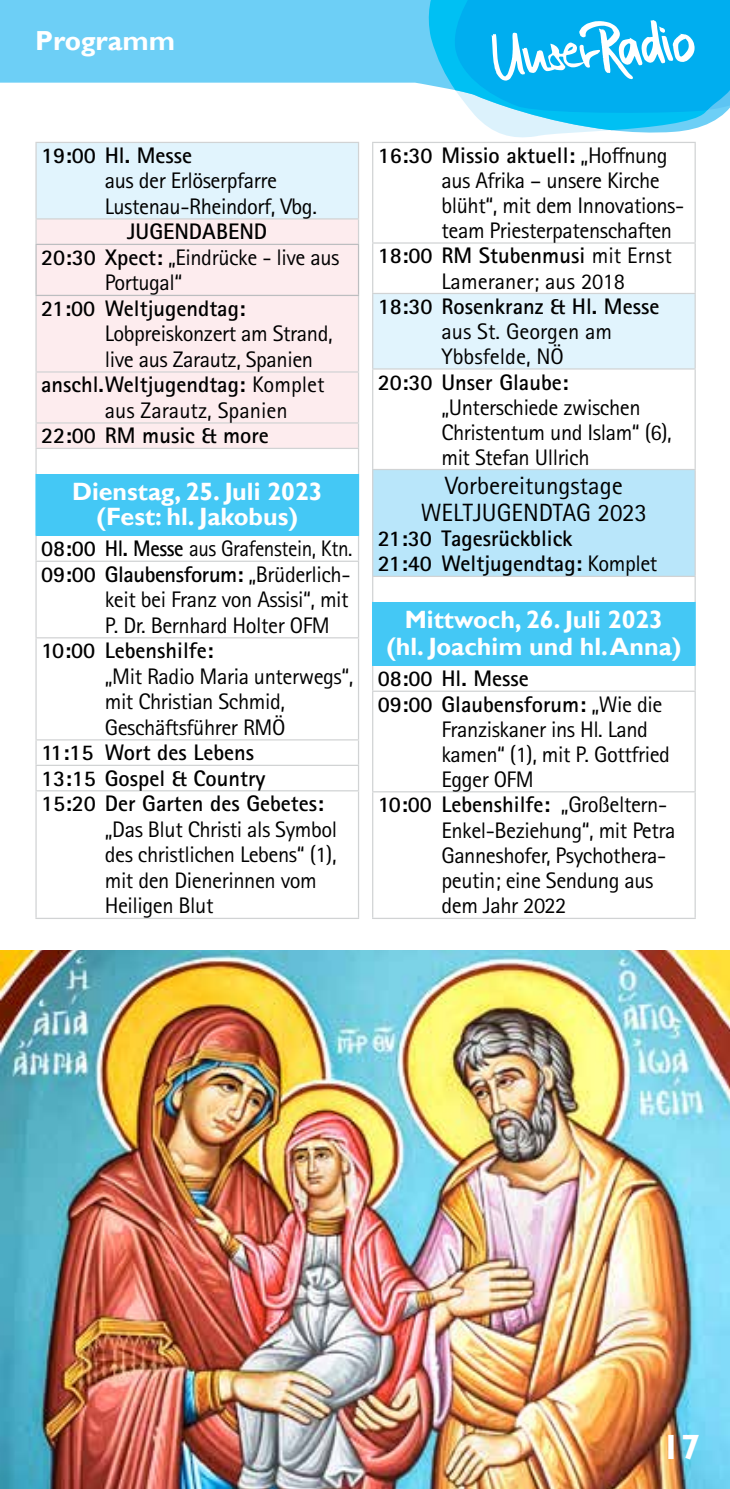
<style>
.page{position:relative;width:730px;height:1489px;background:#fff}
.page>*{position:absolute;margin:0;border:0;box-sizing:border-box;transform-origin:0 0}
.t1{font:700 35px "Gill Sans";color:#fff}
.t2{font:700 27.5px "Gill Sans";color:#fff}
.t3{font:700 25px/25.5px "Gill Sans";color:#fff;text-align:center}
.t4{font:25px/27.5px "Rotis Sans Serif Std";color:#000;text-align:center}
.t5{font:22.5px/25.5px "Rotis Sans Serif Pro";letter-spacing:-.02em;color:#000}
.t6{font:700 22.5px/25.5px "Rotis Sans Serif Std";color:#000}
.t7{font:22.5px/25px "Rotis Sans Serif Std";color:#000}
.t8{font:700 22.5px/25.5px "Rotis Sans Serif Std";letter-spacing:-.02em;color:#000}
.t9{font:22.5px/25.5px "Rotis Sans Serif Std";letter-spacing:-.02em;color:#000}
.s1{font-family:"Rotis Sans Serif Std";font-weight:700}
.s2{font-weight:700}
.s3{font-weight:400}
.s4{font-family:"Rotis Sans Serif Pro";font-weight:400}
</style>
<div class="page">
<img style="left:0;top:950px;width:730px;height:538px">
<div style="left:0;top:0;width:426px;height:85px;background:#6dcff6"></div>
<svg style="left:426px;top:0;width:304px;height:138px"></svg>
<div style="left:36px;top:142px;width:322px;height:77px;background:#e1f4fd"></div>
<div style="left:37px;top:219px;width:321px;height:229px;background:#fdecee"></div>
<div style="left:36px;top:474px;width:322px;height:62px;background:#44c8f5"></div>
<svg style="left:37px;top:638px;width:321px;height:1px"></svg>
<hr style="left:35px;top:142px;width:324px;height:1px;background:#d1d3d4">
<hr style="left:35px;top:218px;width:324px;height:1px;background:#d1d3d4">
<hr style="left:35px;top:371px;width:324px;height:1px;background:#d1d3d4">
<hr style="left:35px;top:422px;width:324px;height:1px;background:#d1d3d4">
<hr style="left:35px;top:448px;width:324px;height:1px;background:#d1d3d4">
<hr style="left:35px;top:560px;width:324px;height:2px;background:#d1d3d4">
<hr style="left:35px;top:637px;width:324px;height:1px;background:#d1d3d4">
<hr style="left:35px;top:739px;width:324px;height:1px;background:#d1d3d4">
<hr style="left:35px;top:764px;width:324px;height:2px;background:#d1d3d4">
<hr style="left:35px;top:790px;width:324px;height:1px;background:#d1d3d4">
<hr style="left:35px;top:917px;width:324px;height:2px;background:#d1d3d4">
<hr style="left:35px;top:143px;width:2px;height:75px;background:#d1d3d4">
<hr style="left:358px;top:143px;width:1px;height:75px;background:#d1d3d4">
<hr style="left:35px;top:219px;width:2px;height:25px;background:#d1d3d4">
<svg style="left:358px;top:219px;width:1px;height:25px"></svg>
<hr style="left:35px;top:296px;width:2px;height:75px;background:#d1d3d4">
<hr style="left:358px;top:296px;width:1px;height:75px;background:#d1d3d4">
<hr style="left:35px;top:372px;width:2px;height:50px;background:#d1d3d4">
<hr style="left:358px;top:372px;width:1px;height:50px;background:#d1d3d4">
<hr style="left:35px;top:423px;width:2px;height:25px;background:#d1d3d4">
<hr style="left:35px;top:449px;width:2px;height:25px;background:#d1d3d4">
<svg style="left:358px;top:423px;width:1px;height:51px"></svg>
<hr style="left:35px;top:536px;width:2px;height:24px;background:#d1d3d4">
<svg style="left:358px;top:536px;width:1px;height:24px"></svg>
<hr style="left:35px;top:562px;width:2px;height:75px;background:#d1d3d4">
<hr style="left:358px;top:562px;width:1px;height:75px;background:#d1d3d4">
<hr style="left:35px;top:638px;width:2px;height:101px;background:#d1d3d4">
<hr style="left:358px;top:638px;width:1px;height:101px;background:#d1d3d4">
<hr style="left:35px;top:740px;width:2px;height:24px;background:#d1d3d4">
<hr style="left:35px;top:766px;width:2px;height:24px;background:#d1d3d4">
<svg style="left:358px;top:740px;width:1px;height:50px"></svg>
<hr style="left:35px;top:791px;width:2px;height:126px;background:#d1d3d4">
<hr style="left:358px;top:791px;width:1px;height:126px;background:#d1d3d4">
<hr style="left:35px;top:474px;width:2px;height:62px;background:#44c8f5">
<hr style="left:358px;top:474px;width:1px;height:62px;background:#44c8f5">
<hr style="left:35px;top:244px;width:324px;height:1px;background:#bcbec0">
<hr style="left:35px;top:245px;width:2px;height:50px;background:#bcbec0">
<hr style="left:358px;top:245px;width:1px;height:50px;background:#bcbec0">
<hr style="left:35px;top:295px;width:324px;height:1px;background:#bcbec0">
<svg style="left:373px;top:143px;width:321px;height:774px"></svg>
<div style="left:373px;top:293px;width:322px;height:76px;background:#e1f4fd"></div>
<div style="left:373px;top:469px;width:322px;height:107px;background:#b9e6fa"></div>
<div style="left:373px;top:602px;width:322px;height:63px;background:#44c8f5"></div>
<hr style="left:372px;top:142px;width:324px;height:1px;background:#d1d3d4">
<hr style="left:372px;top:242px;width:324px;height:1px;background:#d1d3d4">
<hr style="left:372px;top:293px;width:324px;height:1px;background:#d1d3d4">
<hr style="left:372px;top:368px;width:324px;height:1px;background:#d1d3d4">
<hr style="left:372px;top:690px;width:324px;height:1px;background:#d1d3d4">
<hr style="left:372px;top:791px;width:324px;height:1px;background:#d1d3d4">
<hr style="left:372px;top:917px;width:324px;height:2px;background:#d1d3d4">
<hr style="left:372px;top:143px;width:1px;height:99px;background:#d1d3d4">
<hr style="left:694px;top:143px;width:2px;height:99px;background:#d1d3d4">
<hr style="left:372px;top:243px;width:1px;height:50px;background:#d1d3d4">
<hr style="left:694px;top:243px;width:2px;height:50px;background:#d1d3d4">
<hr style="left:372px;top:294px;width:1px;height:74px;background:#d1d3d4">
<hr style="left:694px;top:294px;width:2px;height:74px;background:#d1d3d4">
<hr style="left:372px;top:369px;width:1px;height:100px;background:#d1d3d4">
<hr style="left:694px;top:369px;width:2px;height:100px;background:#d1d3d4">
<svg style="left:372px;top:577px;width:1px;height:25px"></svg>
<hr style="left:694px;top:577px;width:2px;height:25px;background:#d1d3d4">
<svg style="left:372px;top:665px;width:1px;height:25px"></svg>
<hr style="left:694px;top:665px;width:2px;height:25px;background:#d1d3d4">
<hr style="left:372px;top:691px;width:1px;height:100px;background:#d1d3d4">
<hr style="left:694px;top:691px;width:2px;height:100px;background:#d1d3d4">
<hr style="left:372px;top:792px;width:1px;height:125px;background:#d1d3d4">
<hr style="left:694px;top:792px;width:2px;height:125px;background:#d1d3d4">
<hr style="left:372px;top:602px;width:1px;height:63px;background:#44c8f5">
<hr style="left:694px;top:602px;width:2px;height:63px;background:#44c8f5">
<hr style="left:372px;top:469px;width:324px;height:1px;background:#d1d3d4">
<hr style="left:372px;top:470px;width:1px;height:105px;background:#d1d3d4">
<hr style="left:694px;top:470px;width:2px;height:105px;background:#d1d3d4">
<hr style="left:372px;top:575px;width:324px;height:2px;background:#d1d3d4">
<p class="t2" style="left:35px;top:25px;width:142px">Programm</p>
<p class="t6" style="left:41px;top:142px;width:153px">19:00 Hl. Messe</p>
<p class="t9" style="left:105px;top:168px;width:214px">aus der Erlöserpfarre<br>Lustenau-Rheindorf, Vbg.</p>
<p class="t6" style="left:127px;top:218px;width:141px">JUGENDABEND</p>
<p class="t5" style="left:105px;top:245px;width:236px;text-indent:-64px"><span class="s1">20:30 Xpect:</span> „Eindrücke - live aus<br>Portugal“</p>
<p class="t6" style="left:41px;top:295px;width:206px">21:00 Weltjugendtag:</p>
<p class="t5" style="left:105px;top:321px;width:229px">Lobpreiskonzert am Strand, live aus Zarautz, Spanien</p>
<p class="t7" style="left:105px;top:372px;width:221px;text-indent:-64px"><span class="s2">anschl.Weltjugendtag:</span> Komplet aus Zarautz, Spanien</p>
<p class="t6" style="left:41px;top:422px;width:229px">22:00 RM music &amp; more</p>
<p class="t3" style="left:72px;top:479px;width:252px">Dienstag, 25. Juli 2023 (Fest: hl. Jakobus)</p>
<p class="t8" style="left:41px;top:535px;width:313px">08:00 Hl. Messe <span class="s3">aus Grafenstein, Ktn.<br></span>09:00 Glaubensforum: <span class="s4">„Brüderlich-</span></p>
<p class="t5" style="left:105px;top:587px;width:245px">keit bei Franz von Assisi“, mit<br>P. Dr. Bernhard Holter OFM</p>
<p class="t6" style="left:41px;top:637px;width:174px">10:00 Lebenshilfe:</p>
<p class="t5" style="left:105px;top:663px;width:250px">„Mit Radio Maria unterwegs“, mit Christian Schmid,<br>Geschäftsführer RMÖ</p>
<p class="t6" style="left:41px;top:739px;width:284px">11:15 Wort des Lebens<br>13:15 Gospel &amp; Country<br>15:20 Der Garten des Gebetes:</p>
<p class="t5" style="left:105px;top:816px;width:234px">„Das Blut Christi als Symbol des christlichen Lebens“ (1), mit den Dienerinnen vom<br>Heiligen Blut</p>
<p class="t6" style="left:378px;top:142px;width:292px">16:30 Missio aktuell: <span class="s4">„Hoffnung</span></p>
<p class="t5" style="left:441px;top:168px;width:244px">aus Afrika – unsere Kirche blüht“, mit dem Innovations&shy;team Priesterpatenschaften</p>
<p class="t7" style="left:441px;top:243px;width:232px;text-indent:-64px"><span class="s2">18:00 RM Stubenmusi</span> mit Ernst<br>Lameraner; aus 2018</p>
<p class="t6" style="left:378px;top:293px;width:283px">18:30 Rosenkranz &amp; Hl. Messe</p>
<p class="t7" style="left:441px;top:319px;width:172px">aus St. Georgen am<br>Ybbsfelde, NÖ</p>
<p class="t6" style="left:378px;top:369px;width:192px">20:30 Unser Glaube:</p>
<p class="t5" style="left:441px;top:394px;width:232px">„Unterschiede zwischen<br>Christentum und Islam“ (6), mit Stefan Ullrich</p>
<p class="t4" style="left:421px;top:471px;width:228px">Vorbereitungstage<br>WELTJUGENDTAG 2023</p>
<p class="t6" style="left:378px;top:526px;width:281px">21:30 Tagesrückblick<br>21:40 Weltjugendtag: <span class="s4">Komplet</span></p>
<p class="t3" style="left:386px;top:606px;width:297px;line-height:27.5px">Mittwoch, 26. Juli 2023 (hl. Joachim und hl. Anna)</p>
<p class="t6" style="left:378px;top:665px;width:286px">08:00 Hl. Messe<br>09:00 Glaubensforum: <span class="s4">„Wie die</span></p>
<p class="t5" style="left:441px;top:717px;width:230px">Franziskaner ins Hl. Land kamen“ (1), mit P. Gottfried<br>Egger OFM</p>
<p class="t6" style="left:378px;top:791px;width:291px">10:00 Lebenshilfe: <span class="s4">„Großeltern-</span></p>
<p class="t5" style="left:441px;top:817px;width:236px">Enkel-Beziehung“, mit Petra<br>Ganneshofer, Psychothera&shy;peutin; eine Sendung aus dem Jahr 2022</p>
<h1 class="t1" style="left:661px;top:1426px;width:40px">17</h1>
</div>
